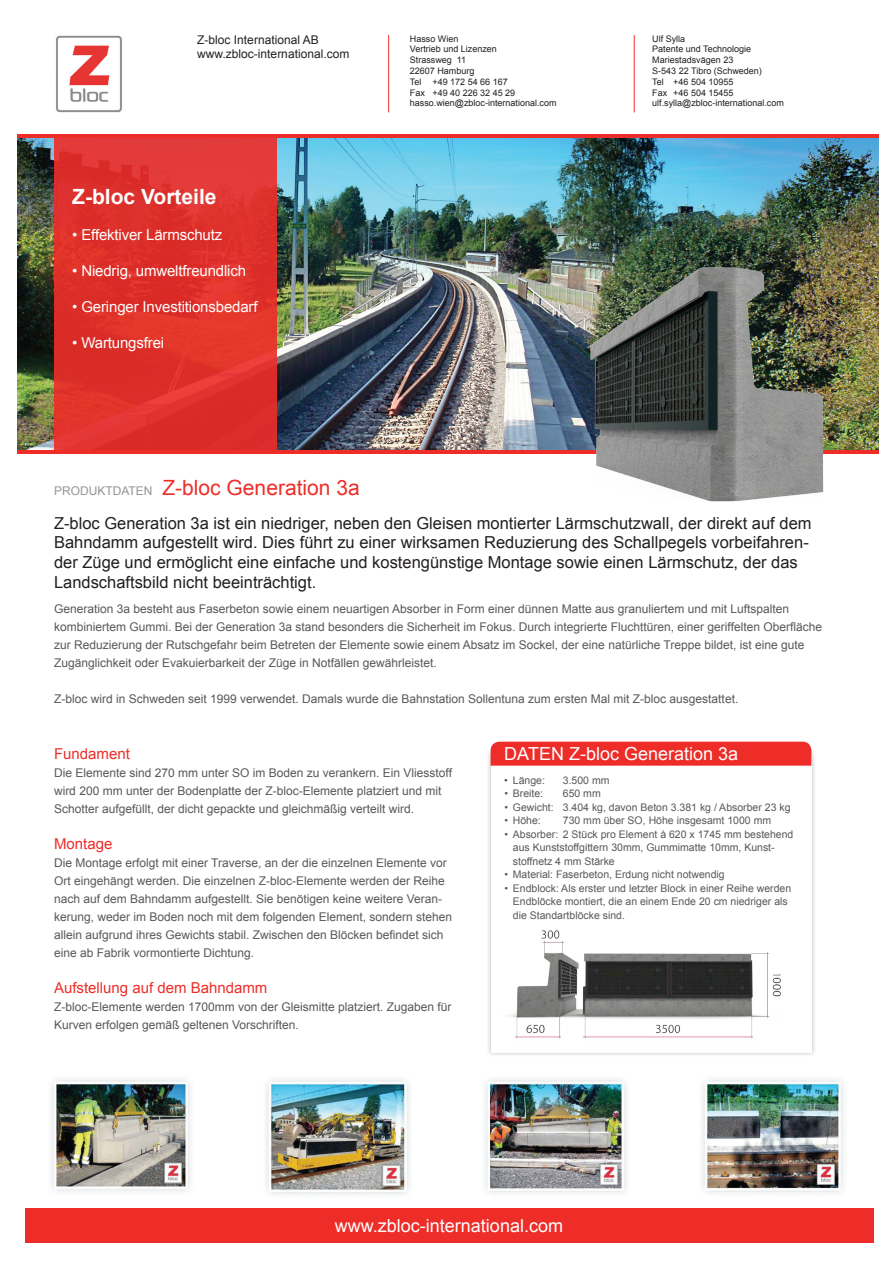
<style>
.page{position:relative;width:893px;height:1263px;background:#fff}
.page>*{position:absolute;margin:0;border:0;box-sizing:border-box;transform-origin:0 0}
.t1{font:21px "Arial";color:#ee2d29}
.t2{font:700 21px "Arial";color:#fff}
.t3{font:18px "Arial";color:#fff}
.t4{font:16.5px/19.8px "Arial";color:#231f20}
.t5{font:15px "Arial";letter-spacing:-.01em;color:#fff}
.t6{font:15px "Arial";color:#ee2d29}
.t7{font:12px/18px "Arial";color:#57585a}
.t8{font:12px/14.4px "Arial";color:#231f20}
.t9{font:10.5px/13.5px "Arial";color:#57585a}
.t10{font:9px/10.8px "Arial";color:#231f20}
.s1{font-size:12px;color:#939598}
</style>
<div class="page">
<img style="left:51px;top:1079px;width:793px;height:116px">
<img style="left:55px;top:35px;width:68px;height:77px">
<img style="left:17px;top:138px;width:861px;height:312px">
<hr style="left:17px;top:134px;width:861px;height:4px;background:#ee2d29">
<hr style="left:17px;top:450px;width:861px;height:4px;background:#ee2d29">
<img style="left:586px;top:257px;width:244px;height:245px">
<div style="left:55px;top:135px;width:222px;height:317px;background:linear-gradient(to bottom,#e03532,#de2f28)"></div>
<hr style="left:388px;top:35px;width:1px;height:77px;background:#ee2d29">
<hr style="left:634px;top:35px;width:1px;height:77px;background:#ee2d29">
<div style="left:486px;top:749px;width:330px;height:308px;background:#231f20;opacity:.3"></div>
<div style="left:491px;top:754px;width:320px;height:298px;background:#fff"></div>
<div style="left:491px;top:742px;width:320px;height:24px;background:#ee2d29"></div>
<img style="left:509px;top:930px;width:272px;height:109px">
<div style="left:25px;top:1208px;width:848px;height:35px;background:#ee2d29"></div>
<p class="t8" style="left:197px;top:33px;width:154px">Z-bloc International AB www.zbloc-international.com</p>
<p class="t10" style="left:410px;top:33px;width:148px">Hasso Wien<br>Vertrieb und Lizenzen<br>Strassweg 11<br>22607 Hamburg<br>Tel +49 172 54 66 167<br>Fax +49 40 226 32 45 29 hasso.wien@zbloc-international.com</p>
<p class="t10" style="left:652px;top:33px;width:133px">Ulf Sylla<br>Patente und Technologie<br>Mariestadsvägen 23<br>S-543 22 Tibro (Schweden)<br>Tel +46 504 10955<br>Fax +46 504 15455 ulf.sylla@zbloc-international.com</p>
<h1 class="t2" style="left:72px;top:182px;width:146px">Z-bloc Vorteile</h1>
<p class="t5" style="left:72px;top:225px;width:152px">• Effektiver Lärmschutz</p>
<p class="t5" style="left:72px;top:261px;width:175px">• Niedrig, umweltfreundlich</p>
<p class="t5" style="left:72px;top:297px;width:187px">• Geringer Investitionsbedarf</p>
<p class="t5" style="left:72px;top:333px;width:93px">• Wartungsfrei</p>
<h1 class="t1" style="left:54px;top:473px;width:307px"><span class="s1">PRODUKTDATEN</span> Z-bloc Generation 3a</h1>
<p class="t4" style="left:54px;top:513px;width:759px">Z-bloc Generation 3a ist ein niedriger, neben den Gleisen montierter Lärmschutzwall, der direkt auf dem Bahndamm aufgestellt wird. Dies führt zu einer wirksamen Reduzierung des Schallpegels vorbeifahren&shy;der Züge und ermöglicht eine einfache und kostengünstige Montage sowie einen Lärmschutz, der das Landschaftsbild nicht beeinträchtigt.</p>
<p class="t7" style="left:54px;top:600px;width:770px">Generation 3a besteht aus Faserbeton sowie einem neuartigen Absorber in Form einer dünnen Matte aus granuliertem und mit Luftspalten kombiniertem Gummi. Bei der Generation 3a stand besonders die Sicherheit im Fokus. Durch integrierte Fluchttüren, einer geriffelten Oberfläche zur Reduzierung der Rutschgefahr beim Betreten der Elemente sowie einem Absatz im Sockel, der eine natürliche Treppe bildet, ist eine gute Zugänglichkeit oder Evakuierbarkeit der Züge in Notfällen gewährleistet.</p>
<p class="t7" style="left:54px;top:690px;width:686px">Z-bloc wird in Schweden seit 1999 verwendet. Damals wurde die Bahnstation Sollentuna zum ersten Mal mit Z-bloc ausgestattet.</p>
<p class="t6" style="left:54px;top:743px;width:77px">Fundament</p>
<p class="t7" style="left:54px;top:763px;width:399px">Die Elemente sind 270 mm unter SO im Boden zu verankern. Ein Vliesstoff wird 200 mm unter der Bodenplatte der Z-bloc-Elemente platziert und mit<br>Schotter aufgefüllt, der dicht gepackte und gleichmäßig verteilt wird.</p>
<p class="t6" style="left:54px;top:833px;width:60px">Montage</p>
<p class="t7" style="left:54px;top:853px;width:400px">Die Montage erfolgt mit einer Traverse, an der die einzelnen Elemente vor Ort eingehängt werden. Die einzelnen Z-bloc-Elemente werden der Reihe nach auf dem Bahndamm aufgestellt. Sie benötigen keine weitere Veran&shy;kerung, weder im Boden noch mit dem folgenden Element, sondern stehen allein aufgrund ihres Gewichts stabil. Zwischen den Blöcken befindet sich eine ab Fabrik vormontierte Dichtung.</p>
<p class="t6" style="left:54px;top:977px;width:215px">Aufstellung auf dem Bahndamm</p>
<p class="t7" style="left:54px;top:997px;width:399px">Z-bloc-Elemente werden 1700mm von der Gleismitte platziert. Zugaben für<br>Kurven erfolgen gemäß geltenen Vorschriften.</p>
<h2 class="t3" style="left:504px;top:742px;width:235px">DATEN Z-bloc Generation 3a</h2>
<p class="t9" style="left:504px;top:773px;width:42px">• Länge:</p>
<p class="t9" style="left:563px;top:773px;width:48px">3.500 mm</p>
<p class="t9" style="left:504px;top:787px;width:40px">• Breite:</p>
<p class="t9" style="left:563px;top:787px;width:39px">650 mm</p>
<p class="t9" style="left:504px;top:800px;width:288px">• Gewicht: 3.404 kg, davon Beton 3.381 kg / Absorber 23 kg</p>
<p class="t9" style="left:504px;top:814px;width:38px">• Höhe:</p>
<p class="t9" style="left:563px;top:814px;width:210px">730 mm über SO, Höhe insgesamt 1000 mm</p>
<p class="t9" style="left:513px;top:827px;width:282px;text-indent:-9px">• Absorber: 2 Stück pro Element à 620 x 1745 mm bestehend aus Kunststoffgittern 30mm, Gummimatte 10mm, Kunst&shy;stoffnetz 4 mm Stärke</p>
<p class="t9" style="left:504px;top:868px;width:222px">• Material: Faserbeton, Erdung nicht notwendig</p>
<p class="t9" style="left:513px;top:881px;width:280px;text-indent:-9px">• Endblock: Als erster und letzter Block in einer Reihe werden<br>Endblöcke montiert, die an einem Ende 20 cm niedriger als die Standartblöcke sind.</p>
<h2 class="t3" style="left:335px;top:1213px;width:230px">www.zbloc-international.com</h2>
</div>
